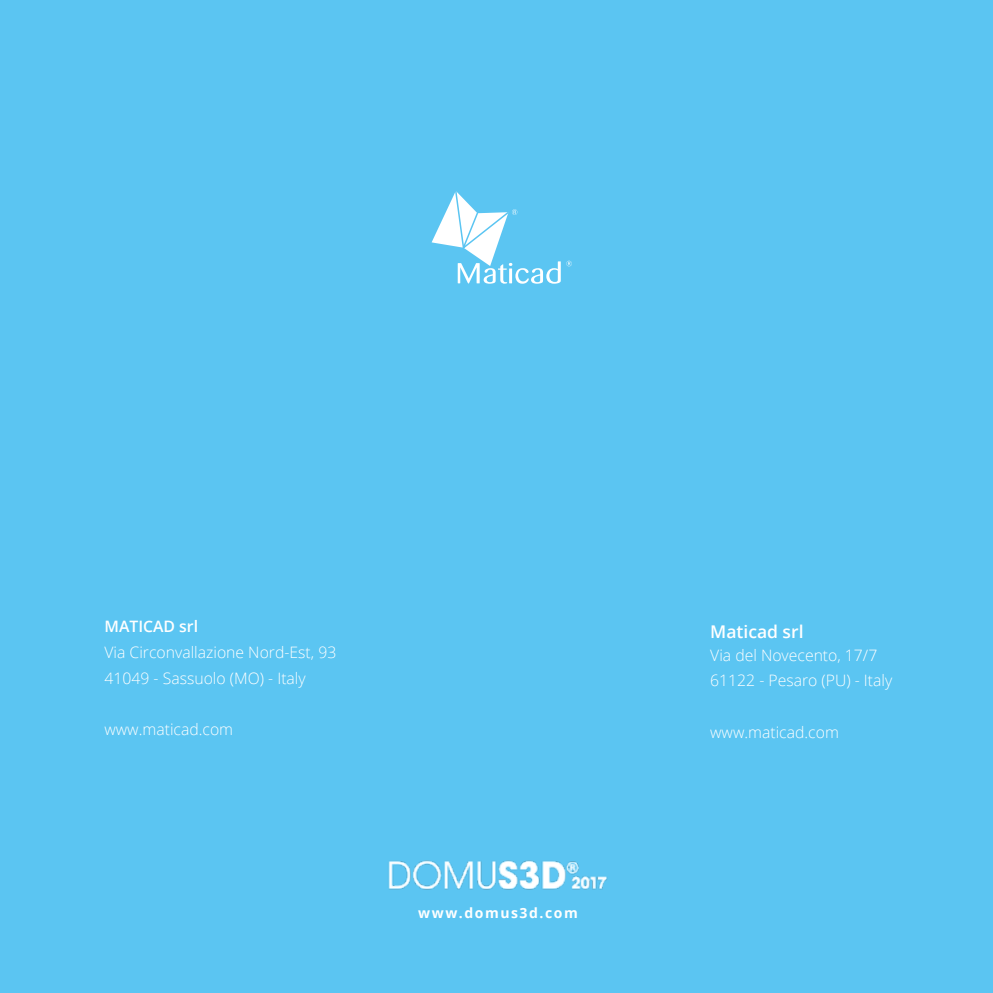
<style>
.page{position:relative;width:993px;height:993px;background:#fff}
.page>*{position:absolute;margin:0;border:0;box-sizing:border-box;transform-origin:0 0}
.t1{font:600 17.5px "Open Sans";color:#fff}
.t2{font:300 15.75px/25.7px "Open Sans";color:#fff}
.t3{font:600 15.75px "Open Sans";color:#fff}
.t4{font:700 14px "Open Sans";letter-spacing:.11em;color:#fff}
</style>
<div class="page">
<div style="left:0;top:0;width:992px;height:992px;background:#5bc5f2"></div>
<svg style="left:431px;top:191px;width:140px;height:92px"></svg>
<img style="left:388px;top:860px;width:219px;height:30px">
<p class="t3" style="left:104px;top:615px;width:95px">MATICAD srl</p>
<p class="t2" style="left:104px;top:638px;width:233px">Via Circonvallazione Nord-Est, 93<br>41049 - Sassuolo (MO) - Italy</p>
<p class="t2" style="left:104px;top:715px;width:130px">www.maticad.com</p>
<p class="t4" style="left:418px;top:902px;width:161px">www.domus3d.com</p>
<p class="t1" style="left:710px;top:619px;width:95px">Maticad srl</p>
<p class="t2" style="left:710px;top:641px;width:183px">Via del Novecento, 17/7<br>61122 - Pesaro (PU) - Italy</p>
<p class="t2" style="left:710px;top:718px;width:130px">www.maticad.com</p>
</div>
